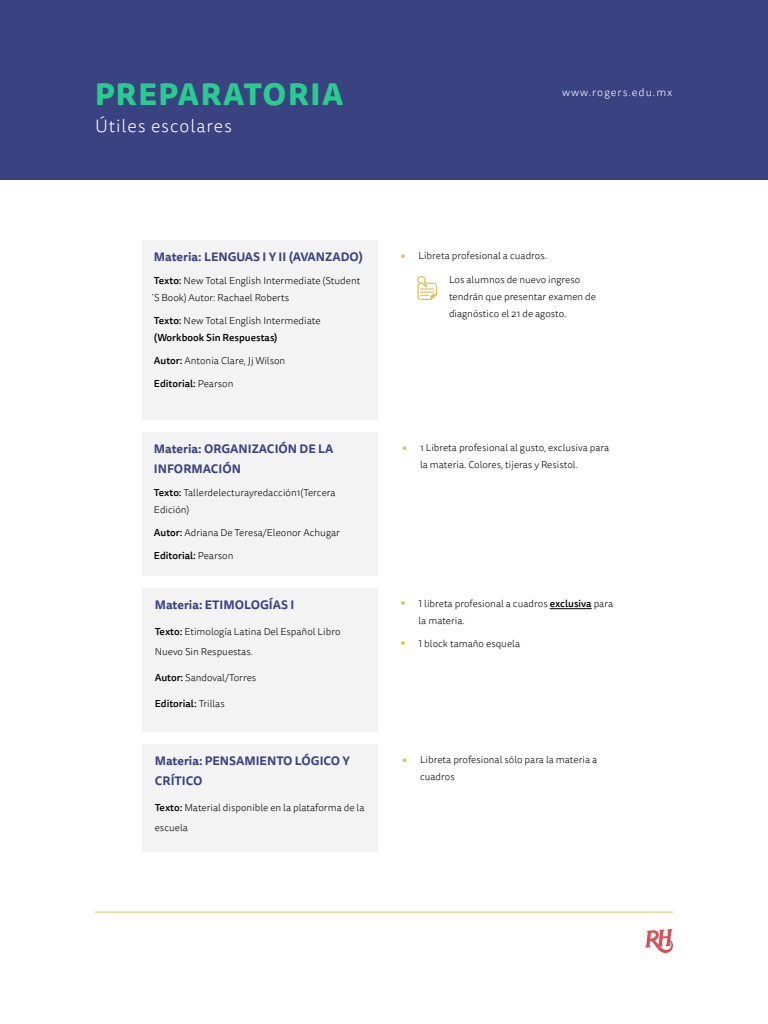
<style>
.page{position:relative;width:768px;height:1024px;background:#fff}
.page>*{position:absolute;margin:0;border:0;box-sizing:border-box;transform-origin:0 0}
.t1{font:800 30px "Tisa Sans Pro";letter-spacing:.05em;color:#29cc8e}
.t2{font:300 18px "Tisa Sans Pro";letter-spacing:.05em;color:#fff}
.t3{font:700 12px/20px "Tisa Sans Pro";color:#3b4282}
.t4{font:300 11px "Tisa Sans Pro";letter-spacing:.09em;color:#fff}
.t5{font:300 10px/17px "Tisa Sans Pro";color:#000}
.t6{font:500 10px/17px "Tisa Sans Pro";color:#000}
.s1{font-weight:500}
.s2{font-weight:300}
.s3{font-weight:700;font-size:11px;color:#dbc25e}
</style>
<div class="page">
<div style="left:0;top:0;width:768px;height:180px;background:#3b4282"></div>
<hr style="left:95px;top:912px;width:578px;height:1px;background:#dbc25e">
<svg style="left:645px;top:929px;width:28px;height:24px"></svg>
<div style="left:142px;top:240px;width:235px;height:180px;background:#f3f3f4"></div>
<svg style="left:417px;top:276px;width:20px;height:24px"></svg>
<div style="left:142px;top:432px;width:235px;height:144px;background:#f3f3f4"></div>
<div style="left:143px;top:588px;width:235px;height:144px;background:#f3f3f4"></div>
<hr style="left:550px;top:608px;width:42px;height:1px;background:#000">
<div style="left:143px;top:744px;width:235px;height:108px;background:#f3f3f4"></div>
<h1 class="t1" style="left:95px;top:72px;width:250px">PREPARATORIA</h1>
<p class="t4" style="left:562px;top:85px;width:112px">www.rogers.edu.mx</p>
<h2 class="t2" style="left:95px;top:114px;width:139px">Útiles escolares</h2>
<p class="t3" style="left:154px;top:247px;width:210px">Materia: LENGUAS I Y II (AVANZADO)</p>
<p class="t5" style="left:154px;top:272px;width:208px"><span class="s1">Texto:</span> New Total English Intermediate (Student ́S Book) Autor: Rachael Roberts</p>
<p class="t6" style="left:154px;top:312px;width:168px">Texto: <span class="s2">New Total English Intermediate </span>(Workbook Sin Respuestas)</p>
<p class="t5" style="left:154px;top:352px;width:133px"><span class="s1">Autor:</span> Antonia Clare, Jj Wilson</p>
<p class="t6" style="left:154px;top:375px;width:81px">Editorial: <span class="s2">Pearson</span></p>
<p class="t3" style="left:154px;top:439px;width:181px">Materia: ORGANIZACIÓN DE LA<br>INFORMACIÓN</p>
<p class="t5" style="left:154px;top:484px;width:183px"><span class="s1">Texto:</span> Tallerdelecturayredacción1(Tercera<br>Edición)</p>
<p class="t5" style="left:154px;top:524px;width:187px"><span class="s1">Autor:</span> Adriana De Teresa/Eleonor Achugar</p>
<p class="t6" style="left:154px;top:547px;width:81px">Editorial: <span class="s2">Pearson</span></p>
<p class="t3" style="left:155px;top:595px;width:141px">Materia: ETIMOLOGÍAS I</p>
<p class="t5" style="left:155px;top:622px;width:187px;line-height:20px"><span class="s1">Texto:</span> Etimología Latina Del Español Libro<br>Nuevo Sin Respuestas.</p>
<p class="t5" style="left:155px;top:669px;width:103px"><span class="s1">Autor:</span> Sandoval/Torres</p>
<p class="t6" style="left:155px;top:695px;width:72px">Editorial: <span class="s2">Trillas</span></p>
<p class="t3" style="left:155px;top:751px;width:197px">Materia: PENSAMIENTO LÓGICO Y<br>CRÍTICO</p>
<p class="t5" style="left:155px;top:798px;width:211px;line-height:20px"><span class="s1">Texto:</span> Material disponible en la plataforma de la escuela</p>
<p class="t5" style="left:400px;top:248px;width:148px"><span class="s3">•</span> Libreta profesional a cuadros.</p>
<p class="t5" style="left:449px;top:272px;width:149px">Los alumnos de nuevo ingreso tendrán que presentar examen de diagnóstico el 21 de agosto.</p>
<p class="t5" style="left:420px;top:440px;width:191px;text-indent:-18px"><span class="s3">•</span> 1 Libreta profesional al gusto, exclusiva para la materia. Colores, tijeras y Resistol.</p>
<p class="t5" style="left:418px;top:596px;width:196px;text-indent:-18px"><span class="s3">•</span> 1 libreta profesional a cuadros <span class="s1">exclusiva</span> para la materia.</p>
<p class="t5" style="left:400px;top:636px;width:121px"><span class="s3">•</span> 1 block tamaño esquela</p>
<p class="t5" style="left:420px;top:752px;width:179px;text-indent:-18px"><span class="s3">•</span> Libreta profesional sólo para la materia a cuadros</p>
</div>
